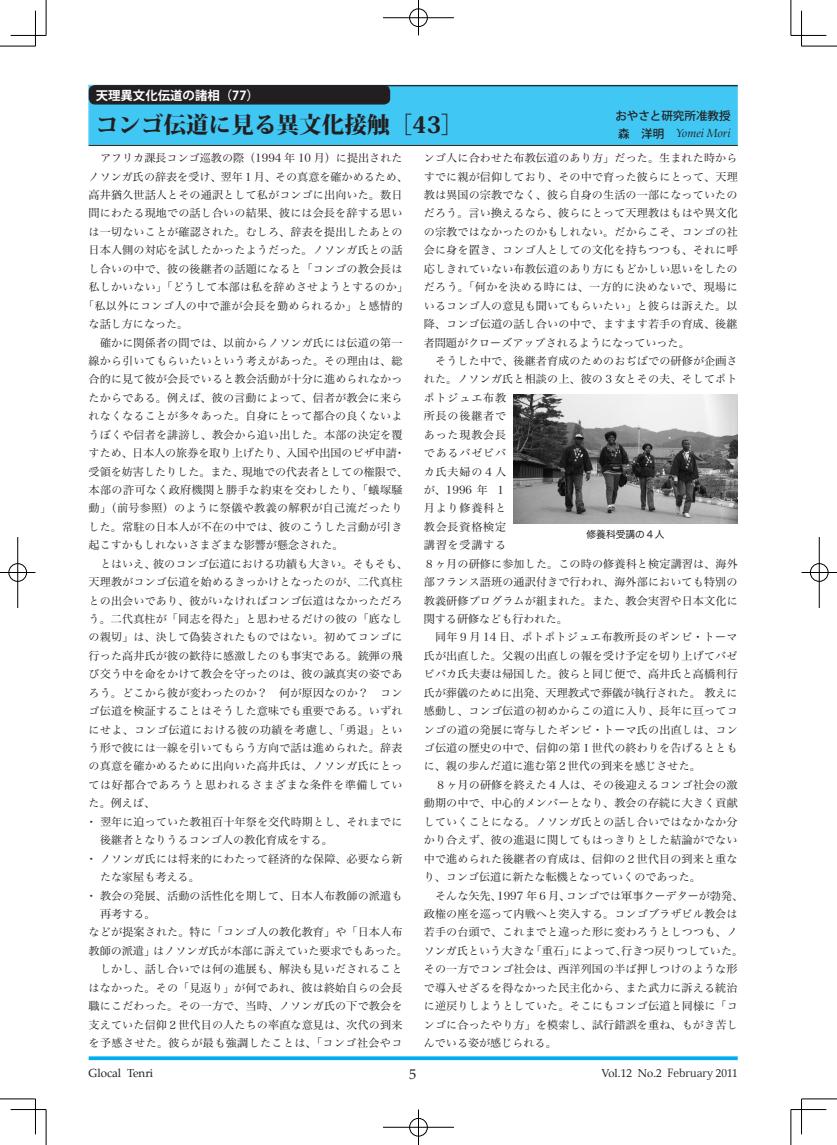
<style>
.page{position:relative;width:837px;height:1145px;background:#fff}
.page>*{position:absolute;margin:0;border:0;box-sizing:border-box;transform-origin:0 0}
.t1{font:800 22.62px "Koz Min Pro";color:#231f20}
.t2{font:14.12px "Palatino";color:#231f20}
.t3{font:700 12.38px "Koz Go Pro";color:#fff}
.t4{font:italic 11.5px "Palatino";color:#231f20}
.t5{font:11.5px "Palatino";color:#231f20}
.t6{font:500 11.5px "Koz Go Pro";color:#231f20}
.t7{font:11.25px "Palatino";color:#231f20}
.t8{font:11.12px/18.4px "Hira Min Pro W3";letter-spacing:.01em;color:#231f20;text-align:justify}
.t9{font:11.12px "Hira Min Pro W3";letter-spacing:.035em;color:#231f20}
.t10{font:11.12px "Hira Min Pro W3";letter-spacing:.03em;color:#231f20}
.t11{font:11.12px "Hira Min Pro W3";letter-spacing:.05em;color:#231f20}
.t12{font:9.75px "Hira Maru Pro W4";color:#231f20}
.s1{font-family:"Koz Go Pro";font-weight:500;font-style:normal}
.s2{font-family:"Koz Min Pro"}
</style>
<div class="page">
<svg style="left:89px;top:1056px;width:648px;height:4px;background:#17b5f0"></svg>
<div style="left:89px;top:85px;width:648px;height:60px;background:#40c7f4;border:1px solid #6bcff6"></div>
<hr style="left:89px;top:145px;width:648px;height:1px;background:#231f20">
<hr style="left:137px;top:85px;width:600px;height:1px;background:#231f20">
<div style="left:89px;top:86px;width:300px;height:18px;background:#231f20;border-radius:6px"></div>
<div style="left:89px;top:85px;width:301px;height:19px;border:1px solid #231f20;border-radius:6px"></div>
<img style="left:513px;top:394px;width:224px;height:129px">
<hr style="left:0;top:46px;width:35px;height:1px;background:#000">
<hr style="left:801px;top:46px;width:35px;height:1px;background:#000">
<hr style="left:0;top:1098px;width:35px;height:1px;background:#000">
<hr style="left:801px;top:1098px;width:35px;height:1px;background:#000">
<hr style="left:46px;top:0;width:1px;height:35px;background:#000">
<hr style="left:46px;top:1109px;width:1px;height:35px;background:#000">
<hr style="left:790px;top:0;width:1px;height:35px;background:#000">
<hr style="left:790px;top:1109px;width:1px;height:35px;background:#000">
<hr style="left:11px;top:35px;width:35px;height:1px;background:#000">
<hr style="left:790px;top:35px;width:36px;height:1px;background:#000">
<hr style="left:11px;top:1109px;width:35px;height:1px;background:#000">
<hr style="left:790px;top:1109px;width:36px;height:1px;background:#000">
<hr style="left:35px;top:11px;width:1px;height:35px;background:#000">
<hr style="left:35px;top:1098px;width:1px;height:36px;background:#000">
<hr style="left:801px;top:11px;width:1px;height:35px;background:#000">
<hr style="left:801px;top:1098px;width:1px;height:36px;background:#000">
<div style="left:408px;top:8px;width:20px;height:19px;border:2px solid #fff;border-radius:50%"></div>
<hr style="left:383px;top:17px;width:71px;height:2px;background:#fff">
<hr style="left:417px;top:0;width:2px;height:35px;background:#fff">
<div style="left:409px;top:9px;width:18px;height:18px;border:1px solid #000;border-radius:50%"></div>
<hr style="left:383px;top:18px;width:71px;height:1px;background:#000">
<hr style="left:418px;top:0;width:1px;height:35px;background:#000">
<div style="left:408px;top:1117px;width:20px;height:20px;border:2px solid #fff;border-radius:50%"></div>
<hr style="left:383px;top:1126px;width:71px;height:2px;background:#fff">
<hr style="left:417px;top:1109px;width:2px;height:35px;background:#fff">
<div style="left:409px;top:1118px;width:18px;height:18px;border:1px solid #000;border-radius:50%"></div>
<hr style="left:383px;top:1127px;width:71px;height:1px;background:#000">
<hr style="left:418px;top:1109px;width:1px;height:35px;background:#000">
<div style="left:8px;top:562px;width:19px;height:20px;border:2px solid #fff;border-radius:50%"></div>
<hr style="left:0;top:571px;width:35px;height:2px;background:#fff">
<hr style="left:17px;top:537px;width:2px;height:71px;background:#fff">
<div style="left:9px;top:563px;width:18px;height:18px;border:1px solid #000;border-radius:50%"></div>
<hr style="left:0;top:572px;width:35px;height:1px;background:#000">
<hr style="left:18px;top:537px;width:1px;height:71px;background:#000">
<div style="left:809px;top:562px;width:19px;height:20px;border:2px solid #fff;border-radius:50%"></div>
<hr style="left:801px;top:571px;width:35px;height:2px;background:#fff">
<div style="left:809px;top:563px;width:19px;height:18px;border:1px solid #000;border-radius:50%"></div>
<hr style="left:801px;top:572px;width:35px;height:1px;background:#000">
<hr style="left:818px;top:537px;width:1px;height:71px;background:#000">
<p class="t3" style="left:96px;top:87px;width:165px">天理異文化伝道の諸相（77）</p>
<h1 class="t1" style="left:96px;top:108px;width:369px">コンゴ伝道に見る異文化接触［43］</h1>
<p class="t6" style="left:615px;top:108px;width:117px">おやさと研究所准教授</p>
<p class="t4" style="left:618px;top:124px;width:114px"><span class="s1">森　洋明　</span>Yomei Mori</p>
<p class="t8" style="left:100px;top:148px;width:304px">アフリカ課長コンゴ巡教の際（1994 年 10 月）に提出された</p>
<p class="t8" style="left:89px;top:166px;width:321px">ノソンガ氏の辞表を受け、翌年１月、その真意を確かめるため、</p>
<p class="t8" style="left:89px;top:185px;width:315px">高井猶久世話人とその通訳として私がコンゴに出向いた。数日</p>
<p class="t8" style="left:89px;top:203px;width:315px">間にわたる現地での話し合いの結果、彼には会長を辞する思い</p>
<p class="t8" style="left:89px;top:221px;width:315px">は一切ないことが確認された。むしろ、辞表を提出したあとの</p>
<p class="t8" style="left:89px;top:240px;width:315px">日本人側の対応を試したかったようだった。ノソンガ氏との話</p>
<p class="t8" style="left:89px;top:258px;width:315px">し合いの中で、彼の後継者の話題になると「コンゴの教会長は</p>
<p class="t8" style="left:89px;top:277px;width:321px">私しかいない」「どうして本部は私を辞めさせようとするのか」</p>
<p class="t10" style="left:83px;top:296px;width:321px">「私以外にコンゴ人の中で誰が会長を勤められるか」と感情的</p>
<p class="t8" style="left:89px;top:314px;width:101px">な話し方になった。</p>
<p class="t8" style="left:100px;top:332px;width:304px">確かに関係者の間では、以前からノソンガ氏には伝道の第一</p>
<p class="t8" style="left:89px;top:350px;width:315px">線から引いてもらいたいという考えがあった。その理由は、総</p>
<p class="t8" style="left:89px;top:369px;width:315px">合的に見て彼が会長でいると教会活動が十分に進められなかっ</p>
<p class="t8" style="left:89px;top:387px;width:315px">たからである。例えば、彼の言動によって、信者が教会に来ら</p>
<p class="t8" style="left:89px;top:406px;width:315px">れなくなることが多々あった。自身にとって都合の良くないよ</p>
<p class="t8" style="left:89px;top:424px;width:315px">うぼくや信者を誹謗し、教会から追い出した。本部の決定を覆</p>
<p class="t8" style="left:89px;top:443px;width:318px">すため、日本人の旅券を取り上げたり、入国や出国のビザ申請・</p>
<p class="t8" style="left:89px;top:461px;width:321px">受領を妨害したりした。また、現地での代表者としての権限で、</p>
<p class="t9" style="left:89px;top:480px;width:315px">本部の許可なく政府機関と勝手な約束を交わしたり、「蟻塚騒</p>
<p class="t10" style="left:89px;top:499px;width:315px">動」（前号参照）のように祭儀や教義の解釈が自己流だったり</p>
<p class="t8" style="left:89px;top:516px;width:315px">した。常駐の日本人が不在の中では、彼のこうした言動が引き</p>
<p class="t8" style="left:89px;top:535px;width:256px">起こすかもしれないさまざまな影響が懸念された。</p>
<p class="t8" style="left:100px;top:553px;width:309px">とはいえ、彼のコンゴ伝道における功績も大きい。そもそも、</p>
<p class="t8" style="left:89px;top:572px;width:315px">天理教がコンゴ伝道を始めるきっかけとなったのが、二代真柱</p>
<p class="t8" style="left:89px;top:590px;width:315px">との出会いであり、彼がいなければコンゴ伝道はなかっただろ</p>
<p class="t8" style="left:89px;top:608px;width:315px">う。二代真柱が「同志を得た」と思わせるだけの彼の「底なし</p>
<p class="t8" style="left:89px;top:627px;width:315px">の親切」は、決して偽装されたものではない。初めてコンゴに</p>
<p class="t8" style="left:89px;top:645px;width:315px">行った高井氏が彼の歓待に感激したのも事実である。銃弾の飛</p>
<p class="t8" style="left:89px;top:664px;width:315px">び交う中を命をかけて教会を守ったのは、彼の誠真実の姿であ</p>
<p class="t8" style="left:89px;top:682px;width:315px">ろう。どこから彼が変わったのか？　何が原因なのか？　コン</p>
<p class="t8" style="left:89px;top:700px;width:315px">ゴ伝道を検証することはそうした意味でも重要である。いずれ</p>
<p class="t9" style="left:89px;top:720px;width:315px">にせよ、コンゴ伝道における彼の功績を考慮し、「勇退」とい</p>
<p class="t8" style="left:89px;top:737px;width:315px">う形で彼には一線を引いてもらう方向で話は進められた。辞表</p>
<p class="t8" style="left:89px;top:756px;width:315px">の真意を確かめるために出向いた高井氏は、ノソンガ氏にとっ</p>
<p class="t11" style="left:89px;top:775px;width:315px">ては好都合であろうと思われるさまざまな条件を準備してい</p>
<p class="t8" style="left:89px;top:793px;width:68px">た。例えば、</p>
<p class="t8" style="left:86px;top:811px;width:318px">・翌年に迫っていた教祖百十年祭を交代時期とし、それまでに</p>
<p class="t8" style="left:100px;top:829px;width:234px">後継者となりうるコンゴ人の教化育成をする。</p>
<p class="t8" style="left:86px;top:848px;width:318px">・ノソンガ氏には将来的にわたって経済的な保障、必要なら新</p>
<p class="t8" style="left:100px;top:866px;width:101px">たな家屋も考える。</p>
<p class="t8" style="left:86px;top:885px;width:318px">・教会の発展、活動の活性化を期して、日本人布教師の派遣も</p>
<p class="t8" style="left:100px;top:903px;width:57px">再考する。</p>
<p class="t8" style="left:89px;top:922px;width:315px">などが提案された。特に「コンゴ人の教化教育」や「日本人布</p>
<p class="t8" style="left:89px;top:940px;width:321px">教師の派遣」はノソンガ氏が本部に訴えていた要求でもあった。</p>
<p class="t8" style="left:100px;top:958px;width:304px">しかし、話し合いでは何の進展も、解決も見いだされること</p>
<p class="t8" style="left:89px;top:977px;width:315px">はなかった。その「見返り」が何であれ、彼は終始自らの会長</p>
<p class="t8" style="left:89px;top:995px;width:315px">職にこだわった。その一方で、当時、ノソンガ氏の下で教会を</p>
<p class="t8" style="left:89px;top:1014px;width:315px">支えていた信仰２世代目の人たちの率直な意見は、次代の到来</p>
<p class="t9" style="left:89px;top:1033px;width:315px">を予感させた。彼らが最も強調したことは、「コンゴ社会やコ</p>
<p class="t8" style="left:423px;top:148px;width:315px">ンゴ人に合わせた布教伝道のあり方」だった。生まれた時からすでに親が信仰しており、その中で育った彼らにとって、天理教は異国の宗教でなく、彼ら自身の生活の一部になっていたのだろう。言い換えるなら、彼らにとって天理教はもはや異文化の宗教ではなかったのかもしれない。だからこそ、コンゴの社会に身を置き、コンゴ人としての文化を持ちつつも、それに呼応しきれていない布教伝道のあり方にもどかしい思いをしたのだろう。「何かを決める時には、一方的に決めないで、現場にいるコンゴ人の意見も聞いてもらいたい」と彼らは訴えた。以降、コンゴ伝道の話し合いの中で、ますます若手の育成、後継者問題がクローズアップされるようになっていった。</p>
<p class="t8" style="left:423px;top:350px;width:315px;text-align:left;text-indent:11px">そうした中で、後継者育成のためのおぢばでの研修が企画された。ノソンガ氏と相談の上、彼の３女とその夫、そしてポトポトジュエ布教<br>所長の後継者で<br>あった現教会長<br>であるバゼビバ<br>カ氏夫婦の４人<br>が、1996 年 １<br>月より修養科と<br>教会長資格検定<br>講習を受講する<br>８ヶ月の研修に参加した。この時の修養科と検定講習は、海外部フランス語班の通訳付きで行われ、海外部においても特別の教義研修プログラムが組まれた。また、教会実習や日本文化に関する研修なども行われた。</p>
<p class="t8" style="left:423px;top:627px;width:315px;text-indent:11px">同年９月 14 日、ポトポトジュエ布教所長のギンビ・トーマ氏が出直した。父親の出直しの報を受け予定を切り上げてバゼビバカ氏夫妻は帰国した。彼らと同じ便で、高井氏と高橋利行氏が葬儀のために出発、天理教式で葬儀が執行された。 教えに感動し、コンゴ伝道の初めからこの道に入り、長年に亘ってコンゴの道の発展に寄与したギンビ・トーマ氏の出直しは、コンゴ伝道の歴史の中で、信仰の第１世代の終わりを告げるとともに、親の歩んだ道に進む第２世代の到来を感じさせた。</p>
<p class="t8" style="left:423px;top:774px;width:315px;text-indent:11px">８ヶ月の研修を終えた４人は、その後迎えるコンゴ社会の激動期の中で、中心的メンバーとなり、教会の存続に大きく貢献していくことになる。ノソンガ氏との話し合いではなかなか分かり合えず、彼の進退に関してもはっきりとした結論がでない中で進められた後継者の育成は、信仰の２世代目の到来と重なり、コンゴ伝道に新たな転機となっていくのであった。</p>
<p class="t8" style="left:423px;top:885px;width:321px;text-align:left;text-indent:11px">そんな矢先、1997 年６月、コンゴでは軍事クーデターが勃発、政権の座を巡って内戦へと突入する。コンゴブラザビル教会は若手の台頭で、これまでと違った形に変わろうとしつつも、ノソンガ氏という大きな「重石」によって、行きつ戻りつしていた。その一方でコンゴ社会は、西洋列国の半ば押しつけのような形で導入せざるを得なかった民主化から、また武力に訴える統治に逆戻りしようとしていた。そこにもコンゴ伝道と同様に「コンゴに合ったやり方」を模索し、試行錯誤を重ね、もがき苦しんでいる姿が感じられる。</p>
<p class="t12" style="left:586px;top:526px;width:79px">修養科受講の４人</p>
<p class="t5" style="left:89px;top:1063px;width:66px">Glocal Tenri</p>
<p class="t2" style="left:409px;top:1062px;width:9px">5</p>
<p class="t7" style="left:601px;top:1063px;width:137px">Vol.12 No.2 <span class="s2">February</span> 2011</p>
</div>
